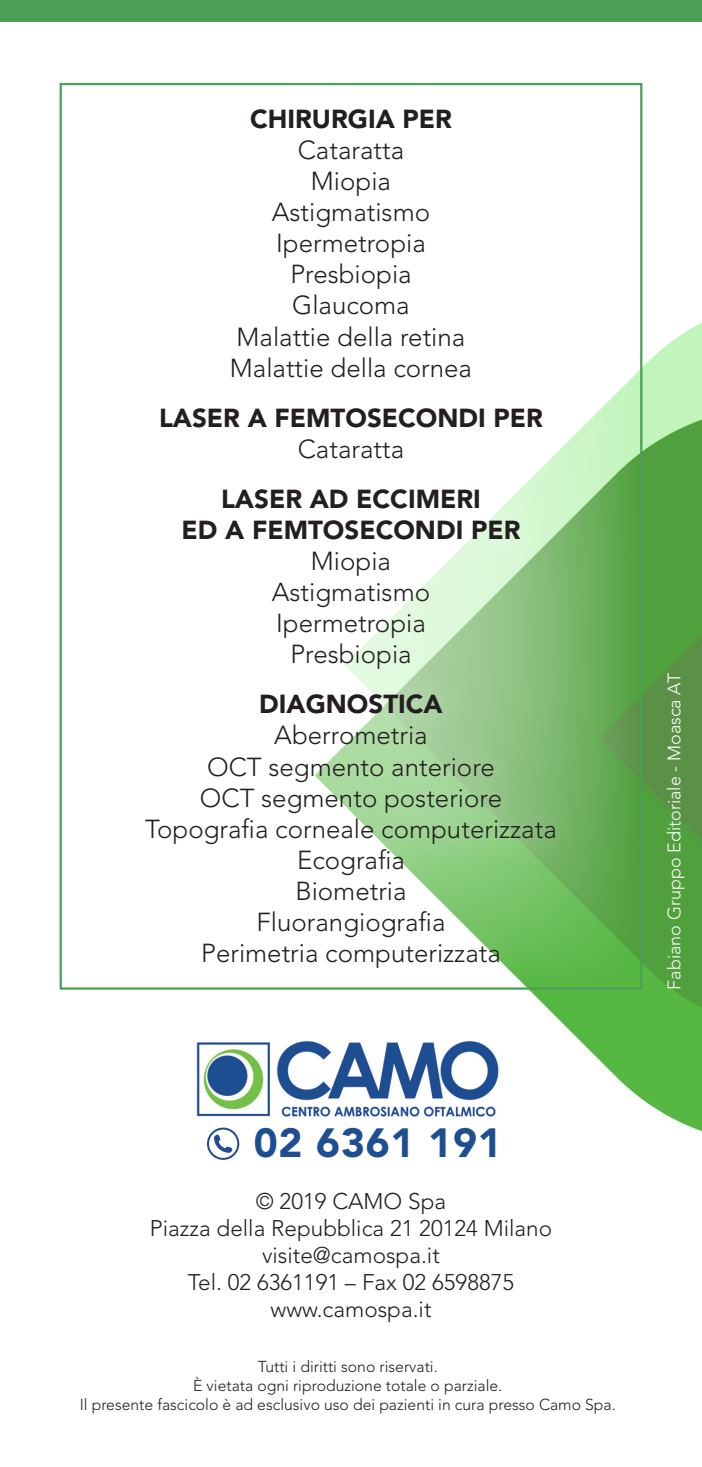
<style>
.page{position:relative;width:702px;height:1467px;background:#fff}
.page>*{position:absolute;margin:0;border:0;box-sizing:border-box;transform-origin:0 0}
.t1{font:900 40.5px "Avenir LT Std";letter-spacing:.02em;color:#1e4e92}
.t2{font:300 25.88px "Avenir LT Std";color:#231f20}
.t3{font:900 25.88px "Avenir LT Std";color:#231f20}
.t4{font:300 22.5px "Avenir LT Std";color:#231f20}
.t5{font:300 18px "Avenir LT Std";color:#fff}
.t6{font:300 15.75px "Avenir LT Std";color:#231f20}
</style>
<div class="page">
<img style="left:536px;top:282px;width:166px;height:850px">
<img style="left:196px;top:1041px;width:303px;height:76px">
<svg style="left:207px;top:1128px;width:32px;height:32px"></svg>
<div style="left:0;top:0;width:702px;height:21px;background:#4c9f57"></div>
<svg style="left:88px;top:254px;width:554px;height:736px"></svg>
<div style="left:116px;top:75px;width:471px;height:922px;background:#fff;opacity:.7"></div>
<p class="t3" style="left:250px;top:103px;width:203px">CHIRURGIA PER</p>
<p class="t2" style="left:298px;top:135px;width:108px">Cataratta</p>
<p class="t2" style="left:311px;top:166px;width:82px">Miopia</p>
<p class="t2" style="left:272px;top:197px;width:160px">Astigmatismo</p>
<p class="t2" style="left:276px;top:228px;width:151px">Ipermetropia</p>
<p class="t2" style="left:290px;top:259px;width:123px">Presbiopia</p>
<p class="t2" style="left:292px;top:290px;width:119px">Glaucoma</p>
<p class="t2" style="left:236px;top:321px;width:230px">Malattie della retina</p>
<p class="t2" style="left:230px;top:352px;width:244px">Malattie della cornea</p>
<p class="t3" style="left:159px;top:402px;width:385px">LASER A FEMTOSECONDI PER</p>
<p class="t2" style="left:298px;top:434px;width:108px">Cataratta</p>
<p class="t3" style="left:221px;top:483px;width:261px">LASER AD ECCIMERI</p>
<p class="t3" style="left:181px;top:514px;width:340px">ED A FEMTOSECONDI PER</p>
<p class="t2" style="left:311px;top:546px;width:82px">Miopia</p>
<p class="t2" style="left:272px;top:577px;width:160px">Astigmatismo</p>
<p class="t2" style="left:276px;top:608px;width:151px">Ipermetropia</p>
<p class="t2" style="left:290px;top:639px;width:123px">Presbiopia</p>
<p class="t3" style="left:259px;top:689px;width:185px">DIAGNOSTICA</p>
<p class="t2" style="left:274px;top:720px;width:155px">Aberrometria</p>
<p class="t2" style="left:207px;top:751px;width:289px">OCT segmento anteriore</p>
<p class="t2" style="left:200px;top:782px;width:304px">OCT segmento posteriore</p>
<p class="t2" style="left:145px;top:813px;width:413px">Topografia corneale computerizzata</p>
<p class="t2" style="left:297px;top:845px;width:109px">Ecografia</p>
<p class="t2" style="left:295px;top:876px;width:113px">Biometria</p>
<p class="t2" style="left:256px;top:907px;width:190px">Fluorangiografia</p>
<p class="t2" style="left:201px;top:938px;width:301px">Perimetria computerizzata</p>
<p class="t5" style="left:663px;top:990px;width:318px;rotate:-90deg">Fabiano Gruppo Editoriale - Moasca AT</p>
<p class="t1" style="left:254px;top:1118px;width:249px">02 6361 191</p>
<p class="t4" style="left:256px;top:1188px;width:192px">© 2019 CAMO Spa</p>
<p class="t4" style="left:150px;top:1215px;width:403px">Piazza della Repubblica 21 20124 Milano</p>
<p class="t4" style="left:262px;top:1242px;width:179px">visite@camospa.it</p>
<p class="t4" style="left:188px;top:1269px;width:328px">Tel. 02 6361191 – Fax 02 6598875</p>
<p class="t4" style="left:270px;top:1296px;width:162px">www.camospa.it</p>
<p class="t6" style="left:258px;top:1357px;width:181px">Tutti i diritti sono riservati.</p>
<p class="t6" style="left:193px;top:1376px;width:311px">È vietata ogni riproduzione totale o parziale.</p>
<p class="t6" style="left:80px;top:1395px;width:537px">Il presente fascicolo è ad esclusivo uso dei pazienti in cura presso Camo Spa.</p>
</div>
